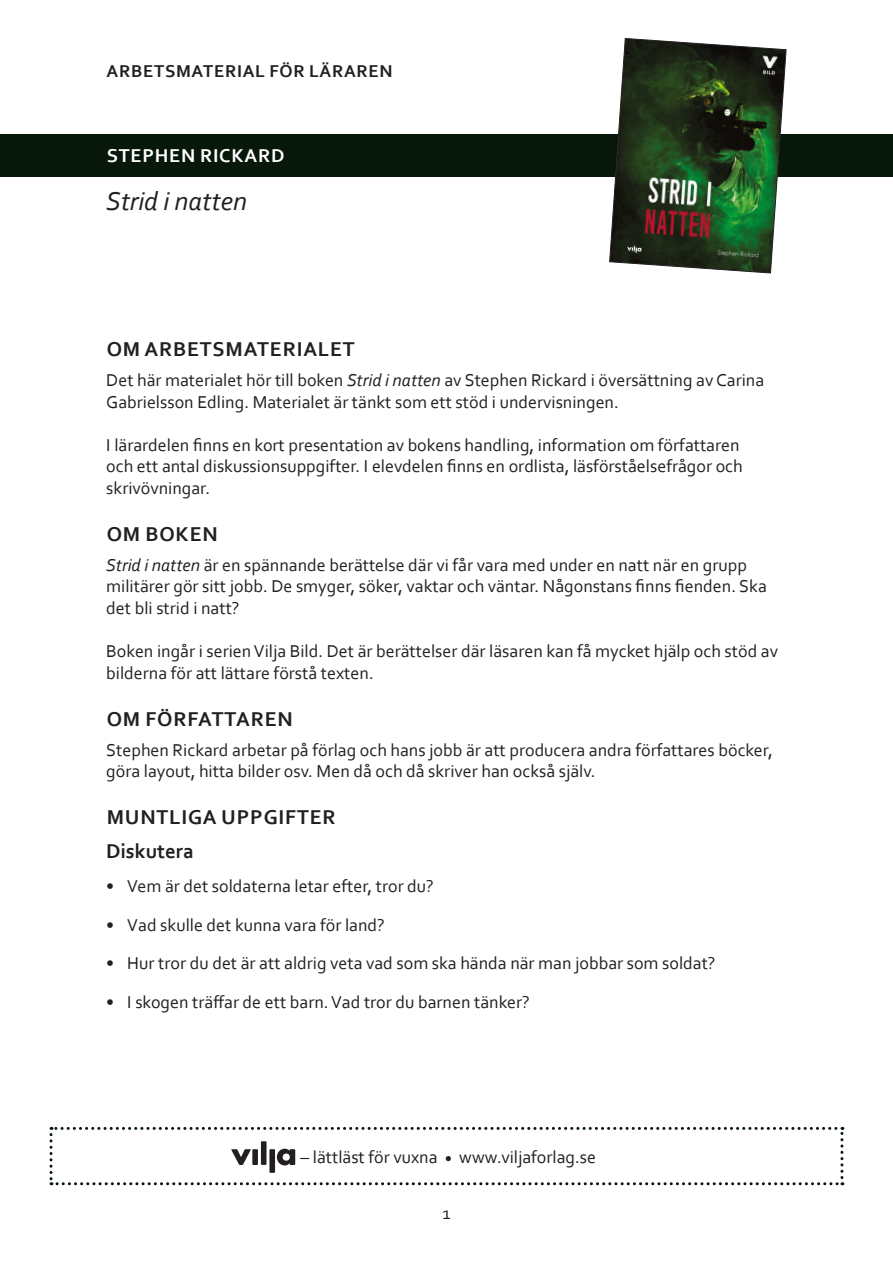
<style>
.page{position:relative;width:893px;height:1263px;background:#fff}
.page>*{position:absolute;margin:0;border:0;box-sizing:border-box;transform-origin:0 0}
.t1{font:italic 27px "Corbel";color:#231f20}
.t2{font:700 21px/33.8px "Corbel";letter-spacing:.04em;color:#231f20}
.t3{font:700 19.5px "Corbel";letter-spacing:.04em;color:#fff}
.t4{font:18px/21.6px "Corbel";color:#231f20}
.t5{font:700 18px "Corbel";letter-spacing:.04em;color:#231f20}
.s1{font-style:italic}
</style>
<div class="page">
<div style="left:0;top:134px;width:893px;height:42px;background:#07180b"></div>
<svg style="left:609px;top:38px;width:177px;height:235px"></svg>
<svg style="left:50px;top:1127px;width:793px;height:58px"></svg>
<p class="t5" style="left:107px;top:60px;width:287px">ARBETSMATERIAL FÖR LÄRAREN</p>
<p class="t3" style="left:107px;top:144px;width:179px">STEPHEN RICKARD</p>
<h1 class="t1" style="left:106px;top:184px;width:142px">Strid i natten</h1>
<p class="t2" style="left:107px;top:331px;width:250px">OM ARBETSMATERIALET</p>
<p class="t4" style="left:106px;top:369px;width:659px">Det här materialet hör till boken <span class="s1">Strid i natten</span> av Stephen Rickard i översättning av Carina<br>Gabrielsson Edling. Materialet är tänkt som ett stöd i undervisningen.</p>
<p class="t4" style="left:106px;top:433px;width:638px">I lärardelen finns en kort presentation av bokens handling, information om författaren och ett antal diskussionsuppgifter. I elevdelen finns en ordlista, läsförståelsefrågor och skrivövningar.</p>
<p class="t2" style="left:107px;top:516px;width:112px">OM BOKEN</p>
<p class="t4" style="left:106px;top:554px;width:662px"><span class="s1">Strid i natten</span> är en spännande berättelse där vi får vara med under en natt när en grupp militärer gör sitt jobb. De smyger, söker, vaktar och väntar. Någonstans finns fienden. Ska det bli strid i natt?</p>
<p class="t4" style="left:106px;top:640px;width:673px">Boken ingår i serien Vilja Bild. Det är berättelser där läsaren kan få mycket hjälp och stöd av bilderna för att lättare förstå texten.</p>
<p class="t2" style="left:107px;top:701px;width:188px">OM FÖRFATTAREN</p>
<p class="t4" style="left:106px;top:738px;width:668px">Stephen Rickard arbetar på förlag och hans jobb är att producera andra författares böcker, göra layout, hitta bilder osv. Men då och då skriver han också själv.</p>
<p class="t2" style="left:106px;top:800px;width:231px">MUNTLIGA UPPGIFTER<br>Diskutera</p>
<p class="t4" style="left:106px;top:875px;width:329px">• Vem är det soldaterna letar efter, tror du?</p>
<p class="t4" style="left:106px;top:914px;width:280px">• Vad skulle det kunna vara för land?</p>
<p class="t4" style="left:106px;top:952px;width:611px">• Hur tror du det är att aldrig veta vad som ska hända när man jobbar som soldat?</p>
<p class="t4" style="left:106px;top:991px;width:425px">• I skogen träffar de ett barn. Vad tror du barnen tänker?</p>
<p class="t4" style="left:300px;top:1145px;width:297px">– lättläst för vuxna <sub>•</sub> www.viljaforlag.se</p>
<p class="t4" style="left:442px;top:1202px;width:10px">1</p>
</div>
